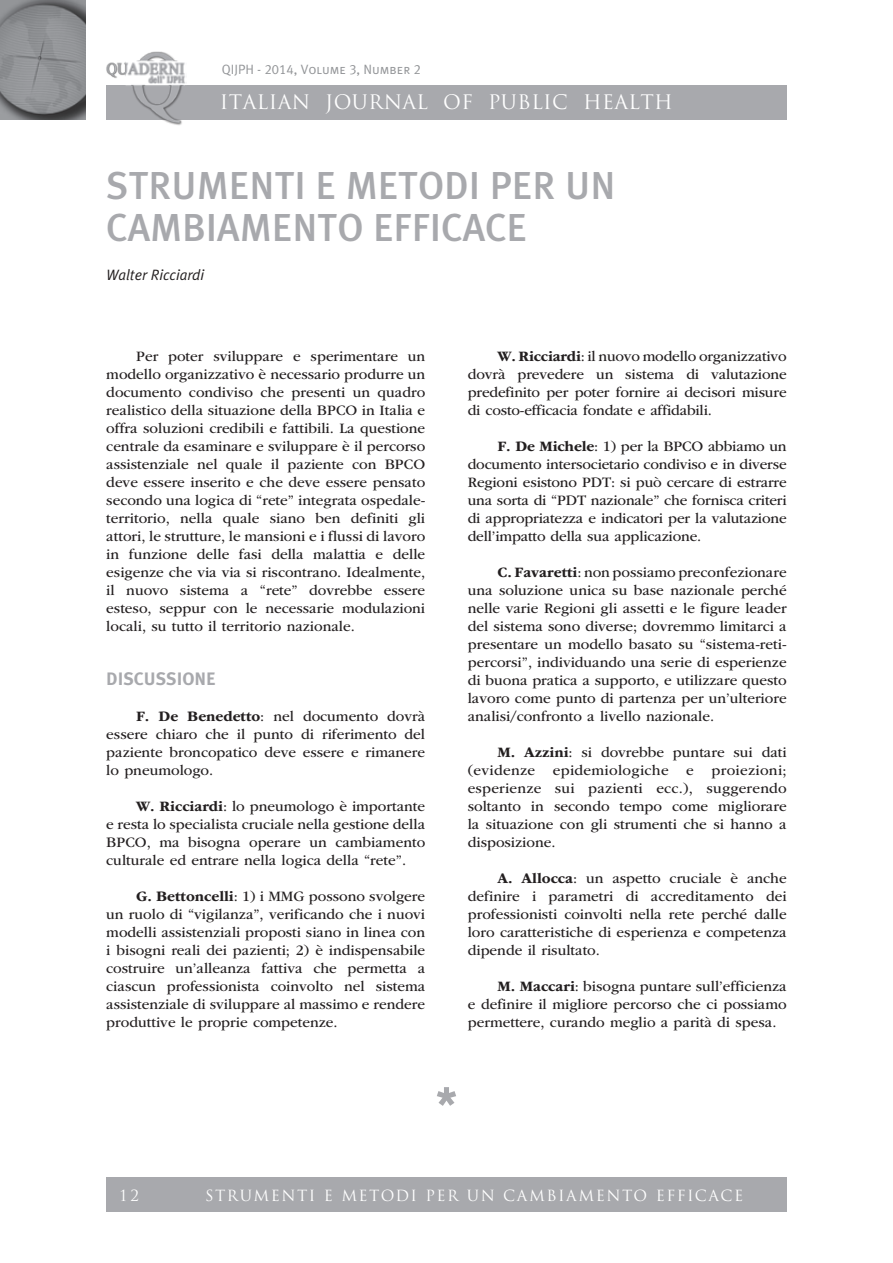
<style>
.page{position:relative;width:893px;height:1263px;background:#fff}
.page>*{position:absolute;margin:0;border:0;box-sizing:border-box;transform-origin:0 0}
.t1{font:500 39px "Meta Plus";color:#a8a9ad}
.t2{font:19.5px "Trajan Pro";letter-spacing:.02em;color:#fff}
.t3{font:18px "Meta Plus Bold Caps";color:#a8a9ad}
.t4{font:15px/18px "ITC Garamond Std";color:#231f20;text-align:justify}
.t5{font:15px "Trajan Pro";color:#fff}
.t6{font:italic 15px "Meta Plus Normal";color:#231f20}
.t7{font:13.5px "Meta Plus Normal Caps";color:#939598}
.s1{font-weight:700}
</style>
<div class="page">
<img style="left:0;top:0;width:85px;height:119px">
<div style="left:106px;top:85px;width:681px;height:34px;background:#a8a9ad"></div>
<img style="left:106px;top:51px;width:80px;height:74px">
<div style="left:106px;top:1178px;width:56px;height:34px;background:#a8a9ad"></div>
<div style="left:162px;top:1178px;width:625px;height:34px;background:#a8a9ad"></div>
<svg style="left:437px;top:1087px;width:19px;height:19px"></svg>
<p class="t7" style="left:222px;top:62px;width:201px">QIJPH - 2014, Volume 3, Number 2</p>
<h2 class="t2" style="left:220px;top:90px;width:455px">ITALIAN JOURNAL OF PUBLIC HEALTH</h2>
<h1 class="t1" style="left:106px;top:163px;width:23px">STRU</h1>
<h1 class="t1" style="left:197px;top:163px;width:51px">MENTI</h1>
<h1 class="t1" style="left:315px;top:163px;width:83px">E METODI</h1>
<h1 class="t1" style="left:490px;top:163px;width:99px">PER UN</h1>
<h1 class="t1" style="left:106px;top:205px;width:189px">CAMBIAMENTO</h1>
<h1 class="t1" style="left:373px;top:205px;width:144px">EFFI CACE </h1>
<p class="t6" style="left:106px;top:267px;width:100px">Walter Ricciardi</p>
<p class="t4" style="left:106px;top:347px;width:320px;text-indent:30px">Per poter sviluppare e sperimentare un modello organizzativo è necessario produrre un documento condiviso che presenti un quadro realistico della situazione della BPCO in Italia e offra soluzioni credibili e fattibili. La questione centrale da esaminare e sviluppare è il percorso assistenziale nel quale il paziente con BPCO deve essere inserito e che deve essere pensato secondo una logica di “rete” integrata ospedale&shy;territorio, nella quale siano ben definiti gli attori, le strutture, le mansioni e i flussi di lavoro in funzione delle fasi della malattia e delle esigenze che via via si riscontrano. Idealmente, il nuovo sistema a “rete” dovrebbe essere esteso, seppur con le necessarie modulazioni locali, su tutto il territorio nazionale.</p>
<p class="t3" style="left:106px;top:668px;width:111px">DISCUSSIONE</p>
<p class="t4" style="left:106px;top:707px;width:320px;text-indent:30px"><span class="s1">F. De Benedetto</span>: nel documento dovrà essere chiaro che il punto di riferimento del paziente broncopatico deve essere e rimanere lo pneumologo.</p>
<p class="t4" style="left:106px;top:797px;width:320px;text-indent:30px"><span class="s1">W. Ricciardi</span>: lo pneumologo è importante e resta lo specialista cruciale nella gestione della BPCO, ma bisogna operare un cambiamento culturale ed entrare nella logica della “rete”.</p>
<p class="t4" style="left:106px;top:887px;width:320px;text-indent:30px"><span class="s1">G. Bettoncelli</span>: 1) i MMG possono svolgere un ruolo di “vigilanza”, verificando che i nuovi modelli assistenziali proposti siano in linea con i bisogni reali dei pazienti; 2) è indispensabile costruire un’alleanza fattiva che permetta a ciascun professionista coinvolto nel sistema assistenziale di sviluppare al massimo e rendere produttive le proprie competenze.</p>
<p class="t4" style="left:468px;top:347px;width:321px;text-indent:30px"><span class="s1">W. Ricciardi</span>: il nuovo modello organizzativo dovrà prevedere un sistema di valutazione predefinito per poter fornire ai decisori misure di costo-efficacia fondate e affidabili.</p>
<p class="t4" style="left:468px;top:437px;width:320px;text-indent:30px"><span class="s1">F. De Michele</span>: 1) per la BPCO abbiamo un documento intersocietario condiviso e in diverse Regioni esistono PDT: si può cercare di estrarre una sorta di “PDT nazionale” che fornisca criteri di appropriatezza e indicatori per la valutazione dell’impatto della sua applicazione.</p>
<p class="t4" style="left:468px;top:563px;width:320px;text-indent:30px"><span class="s1">C. Favaretti</span>: non possiamo preconfezionare una soluzione unica su base nazionale perché nelle varie Regioni gli assetti e le figure leader del sistema sono diverse; dovremmo limitarci a presentare un modello basato su “sistema-reti&shy;percorsi”, individuando una serie di esperienze di buona pratica a supporto, e utilizzare questo lavoro come punto di partenza per un’ulteriore analisi/confronto a livello nazionale.</p>
<p class="t4" style="left:468px;top:743px;width:320px;text-indent:30px"><span class="s1">M. Azzini</span>: si dovrebbe puntare sui dati (evidenze epidemiologiche e proiezioni; esperienze sui pazienti ecc.), suggerendo soltanto in secondo tempo come migliorare la situazione con gli strumenti che si hanno a disposizione.</p>
<p class="t4" style="left:468px;top:869px;width:320px;text-indent:30px"><span class="s1">A. Allocca</span>: un aspetto cruciale è anche definire i parametri di accreditamento dei professionisti coinvolti nella rete perché dalle loro caratteristiche di esperienza e competenza dipende il risultato.</p>
<p class="t4" style="left:468px;top:977px;width:320px;text-indent:30px"><span class="s1">M. Maccari</span>: bisogna puntare sull’efficienza e definire il migliore percorso che ci possiamo permettere, curando meglio a parità di spesa.</p>
<p class="t5" style="left:119px;top:1185px;width:22px">12</p>
<p class="t5" style="left:205px;top:1185px;width:24px">STRUMENTI</p>
<p class="t5" style="left:324px;top:1185px;width:32px">E METO</p>
<p class="t5" style="left:395px;top:1185px;width:43px">DI PER</p>
<p class="t5" style="left:467px;top:1185px;width:15px">UN</p>
<p class="t5" style="left:503px;top:1185px;width:14px">CAMBIAMENTO</p>
<p class="t5" style="left:656px;top:1185px;width:12px">EFFICACE</p>
</div>
